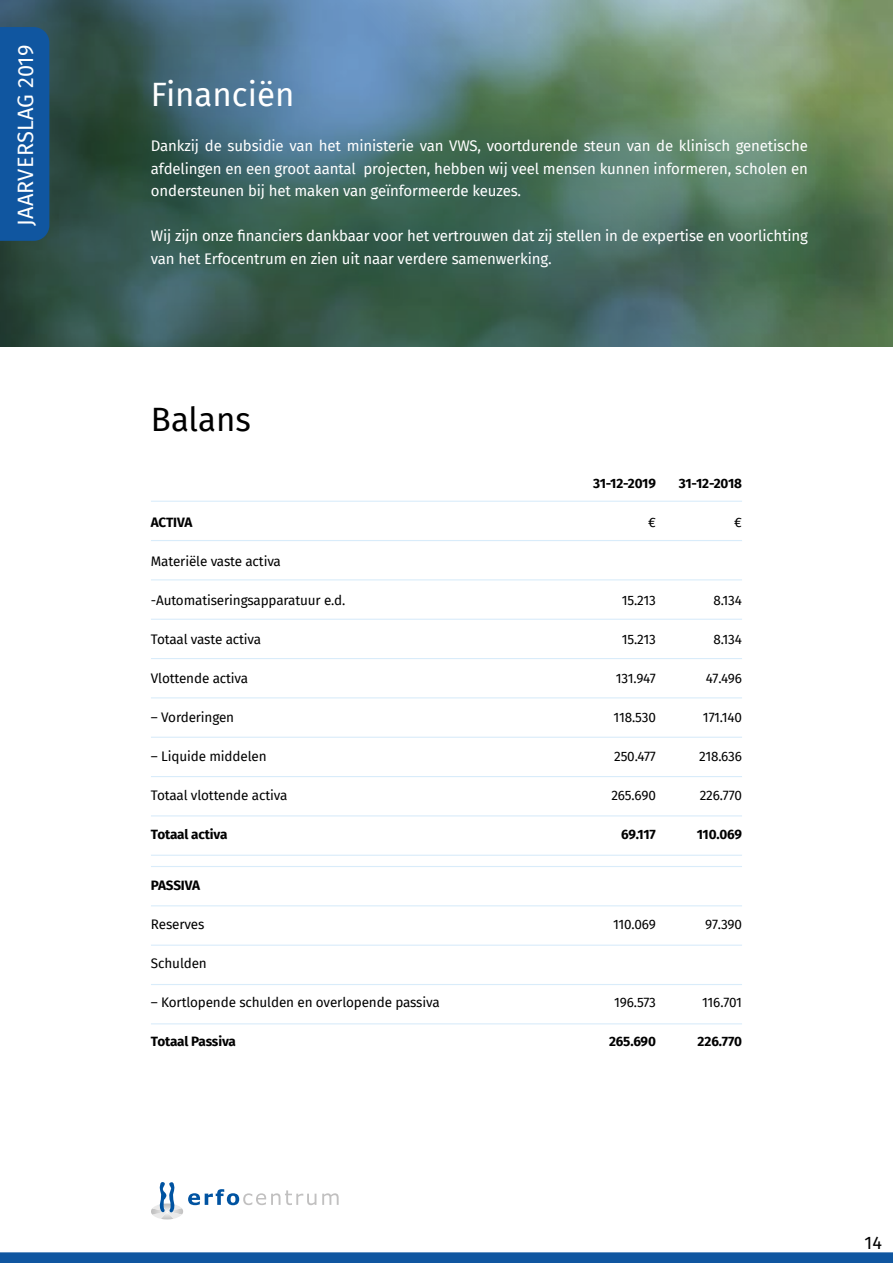
<style>
.page{position:relative;width:893px;height:1263px;background:#fff}
.page>*{position:absolute;margin:0;border:0;box-sizing:border-box;transform-origin:0 0}
.t1{font:33px "Fira Sans";color:#fff}
.t2{font:33px "Fira Sans";color:#000}
.t3{font:21.75px "Fira Sans";letter-spacing:.01em;color:#fff}
.t4{font:18px "Fira Sans";color:#000}
.t5{font:15px/22.5px "Fira Sans";letter-spacing:-.01em;color:#fff;text-align:justify}
.t6{font:13.5px "Fira Sans";letter-spacing:-.01em;color:#000}
.t7{font:700 13.5px "Fira Sans";letter-spacing:-.015em;color:#000}
</style>
<div class="page">
<svg style="left:151px;top:1182px;width:165px;height:37px"></svg>
<svg style="left:322px;top:1193px;width:17px;height:12px"></svg>
<svg style="left:0;top:0;width:893px;height:347px;background:#507067"></svg>
<svg style="left:0;top:1252px;width:893px;height:11px;background:#175ba3"></svg>
<hr style="left:151px;top:501px;width:591px;height:1px;background:#d9ecfa">
<hr style="left:151px;top:658px;width:591px;height:1px;background:#d9ecfa">
<hr style="left:151px;top:579px;width:591px;height:1px;background:#d9ecfa">
<hr style="left:151px;top:737px;width:591px;height:1px;background:#d9ecfa">
<hr style="left:151px;top:815px;width:591px;height:1px;background:#d9ecfa">
<hr style="left:151px;top:540px;width:591px;height:1px;background:#d9ecfa">
<hr style="left:151px;top:697px;width:591px;height:1px;background:#d9ecfa">
<hr style="left:151px;top:619px;width:591px;height:1px;background:#d9ecfa">
<hr style="left:151px;top:776px;width:591px;height:1px;background:#d9ecfa">
<hr style="left:151px;top:855px;width:591px;height:1px;background:#d9ecfa">
<hr style="left:151px;top:866px;width:591px;height:1px;background:#d9ecfa">
<hr style="left:151px;top:1023px;width:591px;height:1px;background:#d9ecfa">
<hr style="left:151px;top:945px;width:591px;height:1px;background:#d9ecfa">
<hr style="left:151px;top:905px;width:591px;height:1px;background:#d9ecfa">
<hr style="left:151px;top:984px;width:591px;height:1px;background:#d9ecfa">
<div style="left:107px;top:37px;width:742px;height:273px;background:#1056a0;opacity:.75"></div>
<div style="left:0;top:27px;width:49px;height:214px;background:#1056a0"></div>
<h2 class="t3" style="left:9px;top:226px;width:182px;rotate:-90deg">JAARVERSLAG 2019</h2>
<h1 class="t1" style="left:151px;top:70px;width:145px">Financiën</h1>
<p class="t5" style="left:151px;top:134px;width:658px">Dankzij de subsidie van het ministerie van VWS, voortdurende steun van de klinisch genetische afdelingen en een groot aantal projecten, hebben wij veel mensen kunnen informeren, scholen en ondersteunen bij het maken van geïnformeerde keuzes.</p>
<p class="t5" style="left:151px;top:224px;width:658px">Wij zijn onze financiers dankbaar voor het vertrouwen dat zij stellen in de expertise en voorlichting van het Erfocentrum en zien uit naar verdere samenwerking.</p>
<h1 class="t2" style="left:151px;top:394px;width:101px">Balans</h1>
<p class="t7" style="left:151px;top:510px;width:43px">ACTIVA</p>
<p class="t6" style="left:151px;top:551px;width:132px">Materiële vaste activa</p>
<p class="t6" style="left:151px;top:590px;width:196px">-Automatiseringsapparatuur e.d.</p>
<p class="t6" style="left:151px;top:629px;width:112px">Totaal vaste activa</p>
<p class="t6" style="left:151px;top:668px;width:99px">Vlottende activa</p>
<p class="t6" style="left:151px;top:707px;width:85px">– Vorderingen</p>
<p class="t6" style="left:151px;top:746px;width:117px">– Liquide middelen</p>
<p class="t6" style="left:151px;top:785px;width:138px">Totaal vlottende activa</p>
<p class="t7" style="left:151px;top:822px;width:78px">Totaal activa</p>
<p class="t7" style="left:151px;top:874px;width:51px">PASSIVA</p>
<p class="t6" style="left:151px;top:914px;width:55px">Reserves</p>
<p class="t6" style="left:151px;top:953px;width:57px">Schulden</p>
<p class="t6" style="left:151px;top:992px;width:290px">– Kortlopende schulden en overlopende passiva</p>
<p class="t7" style="left:151px;top:1030px;width:86px">Totaal Passiva</p>
<p class="t7" style="left:593px;top:471px;width:64px">31-12-2019</p>
<p class="t6" style="left:648px;top:512px;width:9px">€</p>
<p class="t7" style="left:679px;top:472px;width:65px">31-12-2018</p>
<p class="t6" style="left:734px;top:512px;width:9px">€</p>
<p class="t6" style="left:622px;top:590px;width:36px">15.213</p>
<p class="t6" style="left:622px;top:629px;width:36px">15.213</p>
<p class="t6" style="left:616px;top:668px;width:41px">131.947</p>
<p class="t6" style="left:613px;top:707px;width:44px">118.530</p>
<p class="t6" style="left:614px;top:746px;width:43px">250.477</p>
<p class="t6" style="left:611px;top:785px;width:46px">265.690</p>
<p class="t7" style="left:621px;top:823px;width:36px">69.117</p>
<p class="t6" style="left:713px;top:590px;width:30px">8.134</p>
<p class="t6" style="left:713px;top:629px;width:30px">8.134</p>
<p class="t6" style="left:706px;top:668px;width:38px">47.496</p>
<p class="t6" style="left:703px;top:707px;width:41px">171.140</p>
<p class="t6" style="left:699px;top:746px;width:44px">218.636</p>
<p class="t6" style="left:700px;top:785px;width:44px">226.770</p>
<p class="t7" style="left:697px;top:823px;width:47px">110.069</p>
<p class="t6" style="left:613px;top:914px;width:44px">110.069</p>
<p class="t6" style="left:614px;top:992px;width:43px">196.573</p>
<p class="t7" style="left:609px;top:1030px;width:48px">265.690</p>
<p class="t6" style="left:705px;top:914px;width:38px">97.390</p>
<p class="t6" style="left:702px;top:992px;width:41px">116.701</p>
<p class="t7" style="left:698px;top:1030px;width:46px">226.770</p>
<p class="t4" style="left:865px;top:1229px;width:19px">14</p>
</div>
